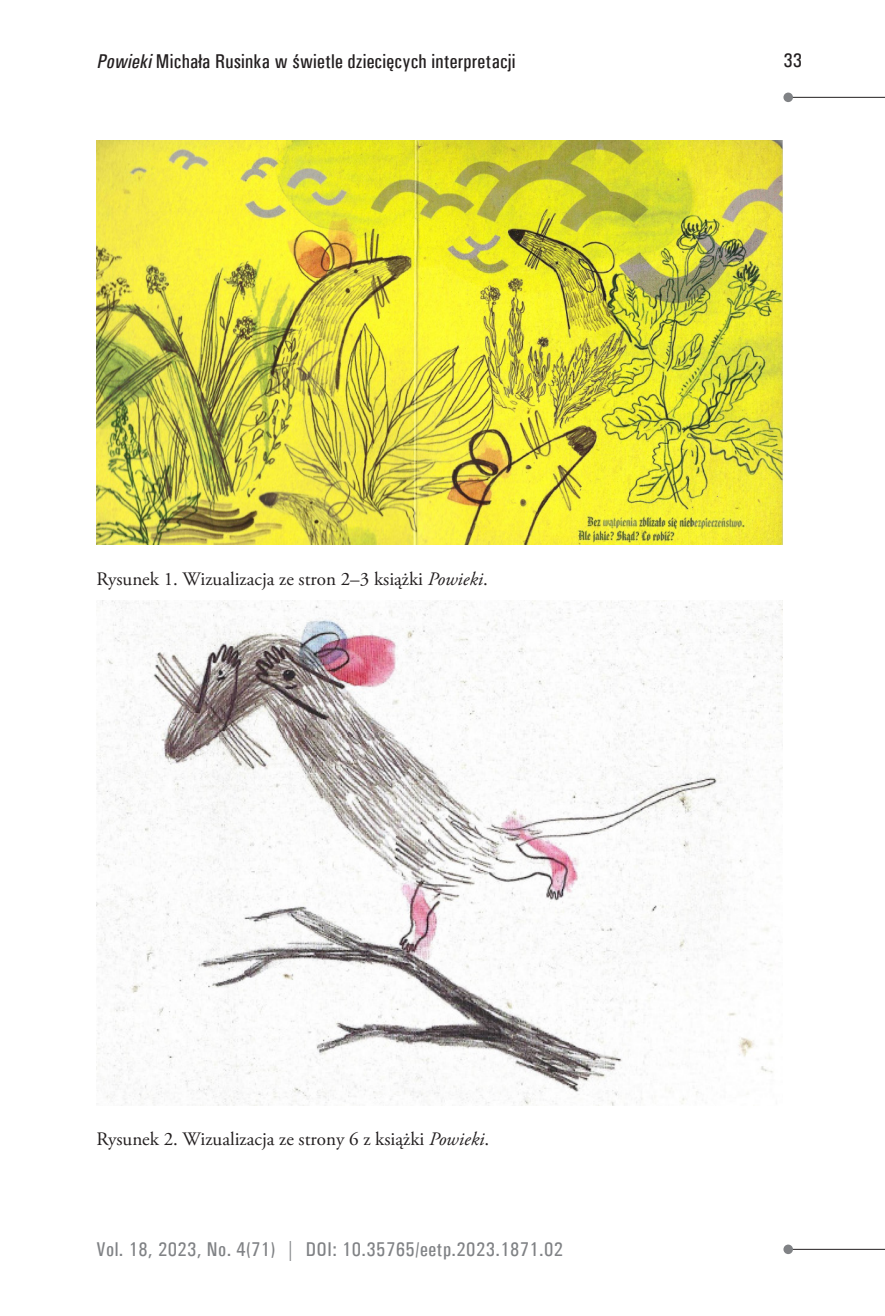
<style>
.page{position:relative;width:885px;height:1316px;background:#fff}
.page>*{position:absolute;margin:0;border:0;box-sizing:border-box;transform-origin:0 0}
.t1{font:500 condensed 20px "Univers";letter-spacing:.01em;color:#231f20}
.t2{font:500 condensed 20px "Univers";letter-spacing:.025em;color:#808285}
.t3{font:19px "Adobe Garamond Pro";color:#231f20}
.s1{font-style:italic}
</style>
<div class="page">
<hr style="left:788px;top:1248px;width:96px;height:1px;background:#231f20">
<hr style="left:788px;top:97px;width:96px;height:1px;background:#231f20">
<div style="left:783px;top:1244px;width:9px;height:9px;background:#808285;border-radius:50%"></div>
<div style="left:783px;top:93px;width:9px;height:9px;background:#808285;border-radius:50%"></div>
<img style="left:96px;top:140px;width:686px;height:404px">
<img style="left:96px;top:600px;width:686px;height:504px">
<p class="t1" style="left:96px;top:49px;width:420px"><span class="s1">Powieki</span>Michała Rusinka w świetle dziecięcych interpretacji</p>
<p class="t3" style="left:96px;top:567px;width:393px">Rysunek 1. Wizualizacja ze stron 2–3 książki <span class="s1">Powieki</span>.</p>
<p class="t3" style="left:96px;top:1127px;width:394px">Rysunek 2. Wizualizacja ze strony 6 z książki <span class="s1">Powieki</span>.</p>
<p class="t2" style="left:96px;top:1237px;width:468px">Vol. 18, 2023, No. 4(71) | DOI: 10.35765/eetp.2023.1871.02</p>
<p class="t1" style="left:783px;top:48px;width:20px">33</p>
</div>
